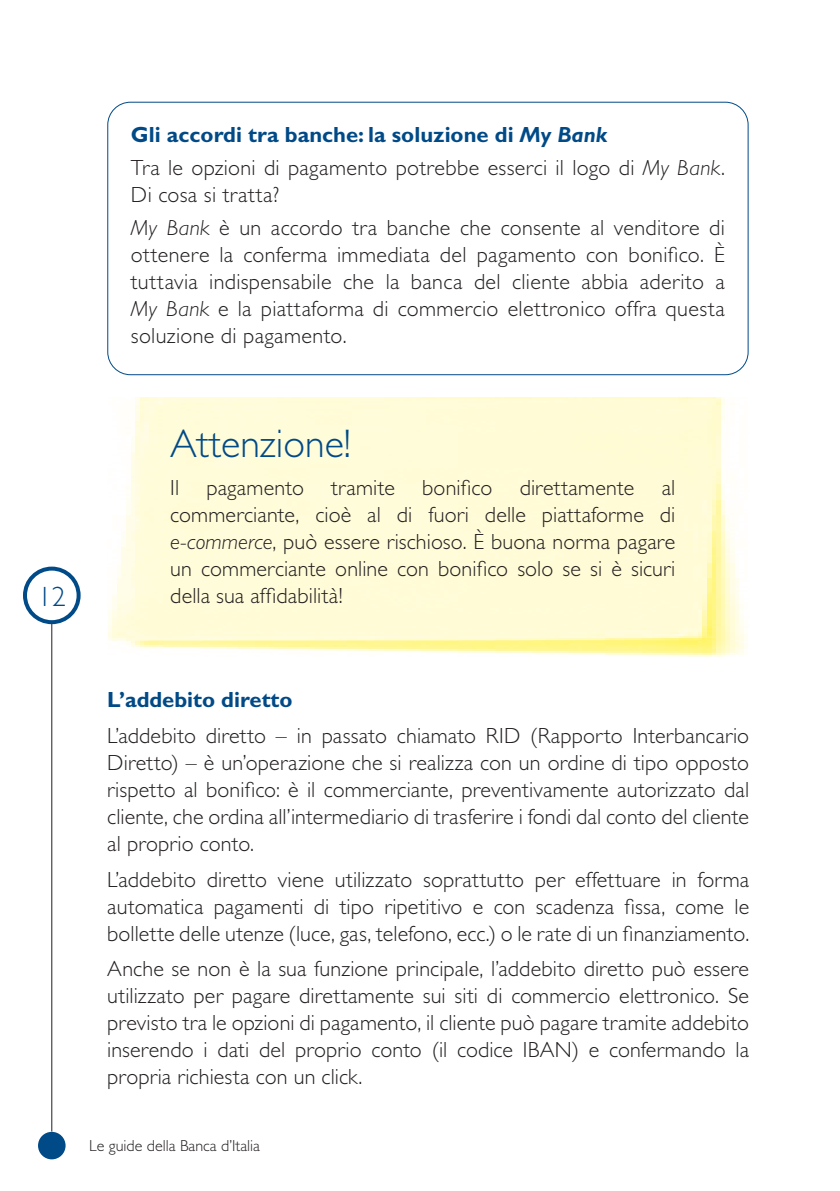
<style>
.page{position:relative;width:840px;height:1191px;background:#fff}
.page>*{position:absolute;margin:0;border:0;box-sizing:border-box;transform-origin:0 0}
.t1{font:300 40px "Gill Sans Std";color:#004a87}
.t2{font:300 28px "Gill Sans Std";color:#004a87}
.t3{font:300 22px/27px "Gill Sans Std";letter-spacing:.01em;color:#231f20;text-align:justify}
.t4{font:700 22px "Gill Sans Std";color:#004a87}
.t5{font:300 16px "Gill Sans Std";color:#231f20}
.s1{font-weight:700;color:#004a87}
.s2{font-weight:700;font-style:italic;color:#004a87}
.s3{font-style:italic}
</style>
<div class="page">
<hr style="left:51px;top:621px;width:1px;height:510px;background:#231f20">
<div style="left:40px;top:1133px;width:24px;height:24px;background:#004a87;border-radius:50%"></div>
<div style="left:38px;top:1131px;width:28px;height:28px;border:4px solid #004a87;border-radius:50%"></div>
<div style="left:23px;top:566px;width:58px;height:58px;border:4px solid #004a87;border-radius:50%"></div>
<img style="left:108px;top:398px;width:640px;height:259px">
<p class="t2" style="left:38px;top:581px;width:29px">12</p>
<p class="t3" style="left:131px;top:119px;width:595px;line-height:32.6px"><span class="s1">Gli accordi tra banche: la soluzione di</span> <span class="s2">My Bank<br></span>Tra le opzioni di pagamento potrebbe esserci il logo di <span class="s3">My Bank</span>.</p>
<p class="t3" style="left:131px;top:179px;width:595px;line-height:32.6px">Di cosa si tratta?<br><span class="s3">My Bank</span> è un accordo tra banche che consente al venditore di</p>
<p class="t3" style="left:131px;top:241px;width:595px">ottenere la conferma immediata del pagamento con bonifico. È tuttavia indispensabile che la banca del cliente abbia aderito a <span class="s3">My Bank</span> e la piattaforma di commercio elettronico offra questa soluzione di pagamento.</p>
<h1 class="t1" style="left:170px;top:421px;width:182px">Attenzione!</h1>
<p class="t3" style="left:170px;top:474px;width:506px">Il pagamento tramite bonifico direttamente al commerciante, cioè al di fuori delle piattaforme di <span class="s3">e-commerce</span>, può essere rischioso. È buona norma pagare un commerciante online con bonifico solo se si è sicuri della sua affidabilità!</p>
<p class="t4" style="left:107px;top:687px;width:187px">L’addebito diretto</p>
<p class="t3" style="left:107px;top:722px;width:643px">L’addebito diretto – in passato chiamato RID (Rapporto Interbancario Diretto) – è un’operazione che si realizza con un ordine di tipo opposto rispetto al bonifico: è il commerciante, preventivamente autorizzato dal cliente, che ordina all’intermediario di trasferire i fondi dal conto del cliente al proprio conto.</p>
<p class="t3" style="left:107px;top:866px;width:643px">L’addebito diretto viene utilizzato soprattutto per effettuare in forma automatica pagamenti di tipo ripetitivo e con scadenza fissa, come le bollette delle utenze (luce, gas, telefono, ecc.) o le rate di un finanziamento.</p>
<p class="t3" style="left:107px;top:955px;width:643px">Anche se non è la sua funzione principale, l’addebito diretto può essere utilizzato per pagare direttamente sui siti di commercio elettronico. Se previsto tra le opzioni di pagamento, il cliente può pagare tramite addebito inserendo i dati del proprio conto (il codice IBAN) e confermando la propria richiesta con un click.</p>
<p class="t5" style="left:89px;top:1136px;width:172px">Le guide della Banca d’Italia</p>
</div>
